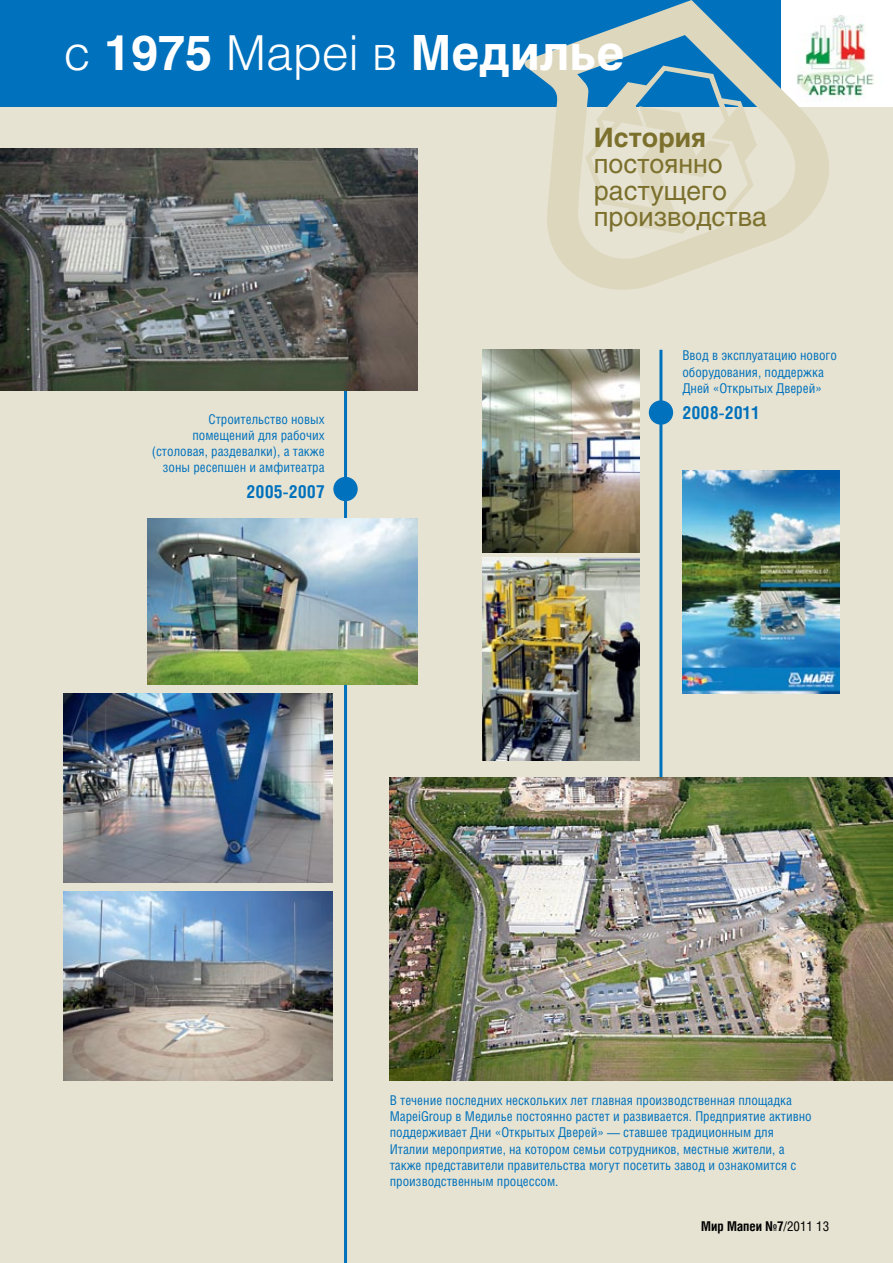
<style>
.page{position:relative;width:893px;height:1263px;background:#fff}
.page>*{position:absolute;margin:0;border:0;box-sizing:border-box;transform-origin:0 0}
.t1{font:700 48.15px "Helios";color:#fff}
.t2{font:26.55px/26.5px "Helios";color:#7c702d}
.t3{font:700 26.55px "Helios";color:#7c702d}
.t4{font:700 18px "Helios Cond";color:#0071bc}
.t5{font:13.5px/16.2px "Helios Cond";color:#0071bc}
.t6{font:700 13.5px "Helios Cond";color:#000}
.s1{font-weight:300}
.s2{font-weight:400}
</style>
<div class="page">
<div style="left:0;top:79px;width:893px;height:1184px;background:#e6e3d3"></div>
<div style="left:0;top:0;width:893px;height:106px;background:#0071bc"></div>
<img style="left:845px;top:0;width:48px;height:106px">
<hr style="left:344px;top:359px;width:3px;height:904px;background:#0071bc">
<hr style="left:659px;top:350px;width:3px;height:713px;background:#0071bc">
<img style="left:0;top:148px;width:418px;height:243px">
<img style="left:682px;top:471px;width:158px;height:222px">
<img style="left:482px;top:350px;width:158px;height:202px">
<img style="left:482px;top:558px;width:158px;height:202px">
<img style="left:390px;top:778px;width:503px;height:302px">
<img style="left:64px;top:693px;width:268px;height:189px">
<img style="left:64px;top:891px;width:268px;height:189px">
<img style="left:147px;top:519px;width:271px;height:166px">
<svg style="left:522px;top:0;width:323px;height:290px"></svg>
<svg style="left:585px;top:66px;width:172px;height:168px"></svg>
<div style="left:333px;top:477px;width:25px;height:24px;background:#0071bc;border-radius:50%"></div>
<div style="left:649px;top:400px;width:24px;height:25px;background:#0071bc;border-radius:50%"></div>
<h1 class="t1" style="left:64px;top:25px;width:562px"><span class="s1">c</span> 1975 <span class="s1">Mapei в</span> Медилье</h1>
<p class="t5" style="left:152px;top:410px;width:174px;text-align:right">Строительство новых помещений для рабочих (столовая, раздевалки), а также зоны ресепшен и амфитеатра</p>
<h3 class="t4" style="left:247px;top:481px;width:80px">2005-2007</h3>
<h2 class="t3" style="left:594px;top:122px;width:114px">История</h2>
<h2 class="t2" style="left:594px;top:150px;width:175px">постоянно растущего производства</h2>
<p class="t5" style="left:682px;top:347px;width:156px">Ввод в эксплуатацию нового оборудования, поддержка<br>Дней «Открытых Дверей»</p>
<h3 class="t4" style="left:682px;top:401px;width:79px">2008-2011</h3>
<p class="t5" style="left:390px;top:1092px;width:423px">В течение последних нескольких лет главная производственная площадка MapeiGroup в Медилье постоянно растет и развивается. Предприятие активно поддерживает Дни «Открытых Дверей» — ставшее традиционным для Италии мероприятие, на котором семьи сотрудников, местные жители, а также представители правительства могут посетить завод и ознакомится с производственным процессом.</p>
<p class="t6" style="left:701px;top:1218px;width:129px">Мир Мапеи №7<span class="s2">/2011 13</span></p>
</div>
